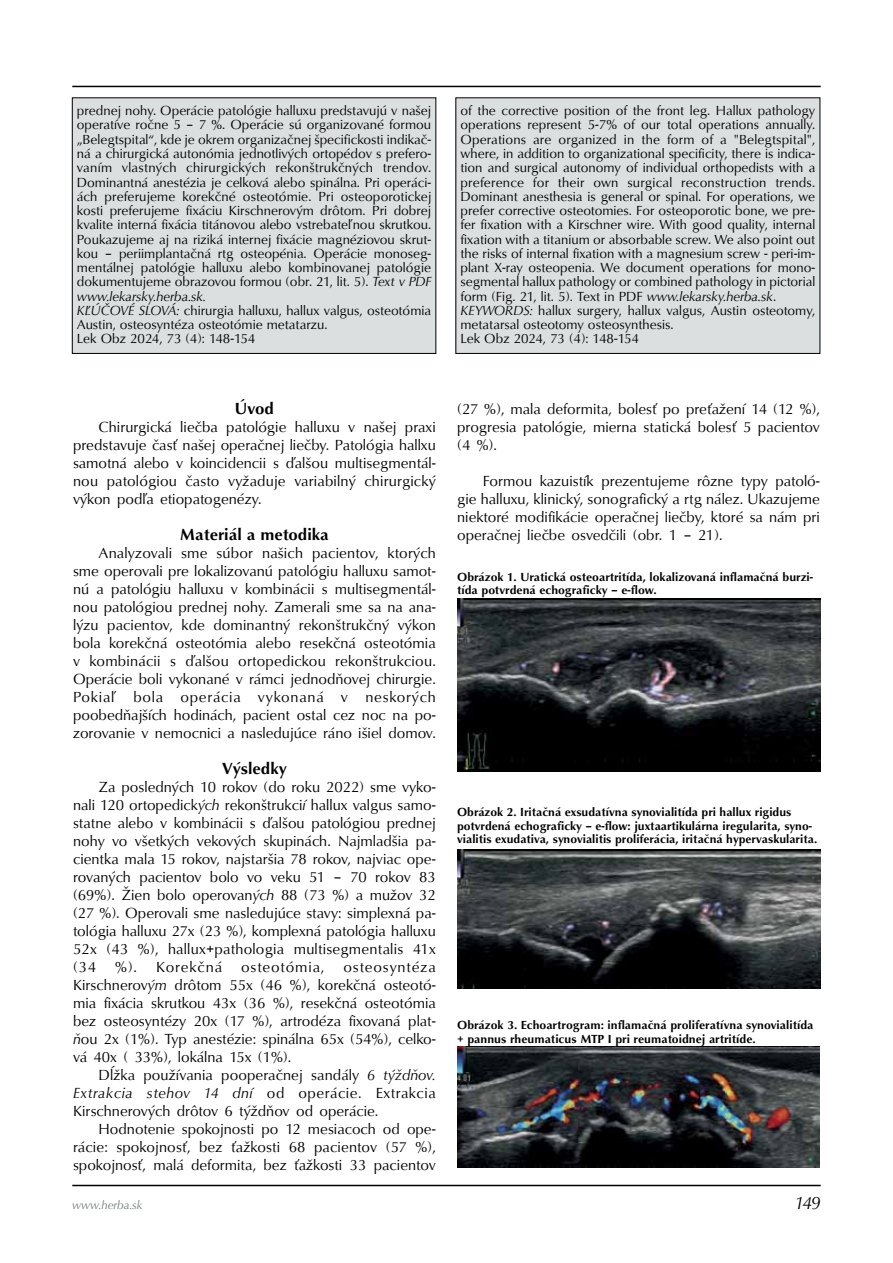
<style>
.page{position:relative;width:893px;height:1263px;background:#fff}
.page>*{position:absolute;margin:0;border:0;box-sizing:border-box;transform-origin:0 0}
.t1{font:italic 18px "URW Classico TEE";color:#000}
.t2{font:700 17.55px/20px "Times New Roman";color:#000}
.t3{font:700 16.5px "URW Classico TEE";color:#000}
.t4{font:15px/18px "URW Classico TEE";color:#000;text-align:justify}
.t5{font:15px "URW Classico TEE";letter-spacing:.06em;color:#000}
.t6{font:13.5px/14.2px "URW Classico TEE";color:#000}
.t7{font:700 12px/13.5px "URW Classico TEE";color:#000}
.t8{font:italic 12px "URW Classico TEE";color:#777e7e}
.s1{font-style:italic}
.s2{font-weight:400}
</style>
<div class="page">
<hr style="left:72px;top:86px;width:749px;height:1px;background:#000">
<hr style="left:72px;top:1185px;width:749px;height:1px;background:#000">
<img style="left:457px;top:598px;width:364px;height:174px">
<img style="left:457px;top:849px;width:364px;height:139px">
<img style="left:457px;top:1047px;width:362px;height:120px">
<div style="left:72px;top:98px;width:364px;height:255px;background:#dcdfe0"></div>
<div style="left:72px;top:97px;width:364px;height:257px;border:1px solid #000"></div>
<div style="left:456px;top:98px;width:364px;height:255px;background:#dcdfe0"></div>
<p class="t6" style="left:77px;top:104px;width:356px">prednej nohy. Operácie patológie halluxu predstavujú v našej operatíve ročne 5 – 7 %. Operácie sú organizované formou „Belegtspital“, kde je okrem organizačnej špecifickosti indikač&shy;ná a chirurgická autonómia jednotlivých ortopédov s prefero&shy;vaním vlastných chirurgických rekonštrukčných trendov.<br>Dominantná anestézia je celková alebo spinálna. Pri operáci&shy;ách preferujeme korekčné osteotómie. Pri osteoporotickej kosti preferujeme fixáciu Kirschnerovým drôtom. Pri dobrej kvalite interná fixácia titánovou alebo vstrebateľnou skrutkou.<br>Poukazujeme aj na riziká internej fixácie magnéziovou skrut&shy;kou – periimplantačná rtg osteopénia. Operácie monoseg&shy;mentálnej patológie halluxu alebo kombinovanej patológie dokumentujeme obrazovou formou (obr. 21, lit. 5). <span class="s1">Text v PDF www.lekarsky.herba.sk.<br>KĽÚČOVÉ SLOVÁ:</span> chirurgia halluxu, hallux valgus, osteotómia Austin, osteosyntéza osteotómie metatarzu.<br>Lek Obz 2024, 73 (4): 148-154</p>
<p class="t6" style="left:460px;top:104px;width:356px">of the corrective position of the front leg. Hallux pathology operations represent 5-7% of our total operations annually.<br>Operations are organized in the form of a "Belegtspital", where, in addition to organizational specificity, there is indica&shy;tion and surgical autonomy of individual orthopedists with a preference for their own surgical reconstruction trends.<br>Dominant anesthesia is general or spinal. For operations, we prefer corrective osteotomies. For osteoporotic bone, we pre&shy;fer fixation with a Kirschner wire. With good quality, internal fixation with a titanium or absorbable screw. We also point out the risks of internal fixation with a magnesium screw - peri-im&shy;plant X-ray osteopenia. We document operations for mono&shy;segmental hallux pathology or combined pathology in pictorial form (Fig. 21, lit. 5). Text in PDF <span class="s1">www.lekarsky.herba.sk</span>.<br><span class="s1">KEYWORDS:</span> hallux surgery, hallux valgus, Austin osteotomy, metatarsal osteotomy osteosynthesis.<br>Lek Obz 2024, 73 (4): 148-154</p>
<p class="t3" style="left:235px;top:398px;width:41px">Úvod</p>
<p class="t4" style="left:73px;top:418px;width:364px;text-indent:26px">Chirurgická liečba patológie halluxu v našej praxi predstavuje časť našej operačnej liečby. Patológia hallxu samotná alebo v koincidencii s ďalšou multisegmentál&shy;nou patológiou často vyžaduje variabilný chirurgický výkon podľa etiopatogenézy.</p>
<p class="t3" style="left:180px;top:524px;width:150px">Materiál a metodika</p>
<p class="t4" style="left:73px;top:544px;width:364px;text-indent:26px">Analyzovali sme súbor našich pacientov, ktorých sme operovali pre lokalizovanú patológiu halluxu samot&shy;nú a patológiu halluxu v kombinácii s multisegmentál&shy;nou patológiou prednej nohy. Zamerali sme sa na ana&shy;lýzu pacientov, kde dominantný rekonštrukčný výkon bola korekčná osteotómia alebo resekčná osteotómia v kombinácii s ďalšou ortopedickou rekonštrukciou.<br>Operácie boli vykonané v rámci jednodňovej chirurgie.<br>Pokiaľ bola operácia vykonaná v neskorých poobedňajších hodinách, pacient ostal cez noc na po&shy;zorovanie v nemocnici a nasledujúce ráno išiel domov.</p>
<p class="t3" style="left:222px;top:758px;width:66px">Výsledky</p>
<p class="t4" style="left:73px;top:778px;width:364px;text-indent:26px">Za posledných 10 rokov (do roku 2022) sme vyko&shy;nali 120 ortopedick<span class="s1">ých</span> rekonštrukci<span class="s1">í</span> hallux valgus samo&shy;statne alebo v kombinácii s ďalšou patológiou prednej nohy vo všetkých vekových skupinách. Najmladšia pa&shy;cientka mala 15 rokov, najstaršia 78 rokov, najviac ope&shy;rovaných pacientov bolo vo veku 51 – 70 rokov 83 (69%). Žien bolo operovan<span class="s1">ých</span> 88 (73 %) a mužov 32 (27 %). Operovali sme nasledujúce stavy: simplexná pa&shy;tológia halluxu 27x (23 %), komplexná patológia halluxu 52x (43 %), hallux+pathologia multisegmentalis 41x (34</p>
<p class="t4" style="left:115px;top:958px;width:23px">%).</p>
<p class="t5" style="left:156px;top:958px;width:67px">Korekčná</p>
<p class="t5" style="left:241px;top:958px;width:85px">osteotómia,</p>
<p class="t4" style="left:73px;top:958px;width:364px;text-indent:270px">osteosyntéza Kirschnerov<span class="s1">ým</span> drôtom 55x (46 %), korekčná osteotó&shy;mia fixácia skrutkou 43x (36 %), resekčná osteotómia bez osteosyntézy 20x (17 %), artrodéza fixovaná plat&shy;<span class="s1">ň</span>ou 2x (1%). Typ anestézie: spinálna 65x (54%), celko&shy;vá 40x ( 33%), lokálna 15x (1%).</p>
<p class="t4" style="left:73px;top:1066px;width:364px;text-indent:26px">Dĺžka používania pooperačnej sandály <span class="s1">6 týždňov.<br>Extrakcia stehov 14 dní</span> od operácie. Extrakcia Kirschnerových drôtov 6 týždňov od operácie.</p>
<p class="t4" style="left:73px;top:1120px;width:364px;text-indent:26px">Hodnotenie spokojnosti po 12 mesiacoch od ope&shy;rácie: spokojnosť, bez ťažkosti 68 pacientov (57 %), spokojnosť, malá deformita, bez ťažkosti 33 pacientov</p>
<p class="t4" style="left:457px;top:400px;width:364px">(27 %), mala deformita, bolesť po preťažení 14 (12 %), progresia patológie, mierna statická bolesť 5 pacientov (4 %).</p>
<p class="t4" style="left:457px;top:472px;width:364px;text-indent:26px">Formou kazuistík prezentujeme rôzne typy patoló&shy;gie halluxu, klinický, sonografický a rtg nález. Ukazujeme niektoré modifikácie operačnej liečby, ktoré sa nám pri operačnej liečbe osvedčili (obr. 1 – 21).</p>
<p class="t7" style="left:457px;top:570px;width:357px">Obrázok 1. Uratická osteoartritída, lokalizovaná inflamačná burzi&shy;tída potvrdená echograficky – e-flow.</p>
<p class="t7" style="left:457px;top:806px;width:362px">Obrázok 2. Iritačná exsudatívna synovialitída pri hallux rigidus potvrdená echograficky – e-flow: juxtaartikulárna iregularita, syno&shy;vialitis exudativa, synovialitis proliferácia, iritačná hypervaskularita.</p>
<p class="t2" style="left:457px;top:807px;width:165px">echograficky – e-flow.</p>
<p class="t2" style="left:457px;top:1009px;width:433px">– e-flow: juxtaartikulárna iregularita, synovialitis exudati iritačná hypervaskularita<span class="s2">.</span></p>
<p class="t2" style="left:457px;top:1013px;width:197px">iritačná hypervaskularita<span class="s2">.</span></p>
<p class="t7" style="left:457px;top:1019px;width:358px">Obrázok 3. Echoartrogram: inflamačná proliferatívna synovialitída + pannus rheumaticus MTP I pri reumatoidnej artritíde.</p>
<p class="t8" style="left:72px;top:1197px;width:72px">www.herba.sk</p>
<p class="t1" style="left:795px;top:1191px;width:26px">149</p>
</div>
